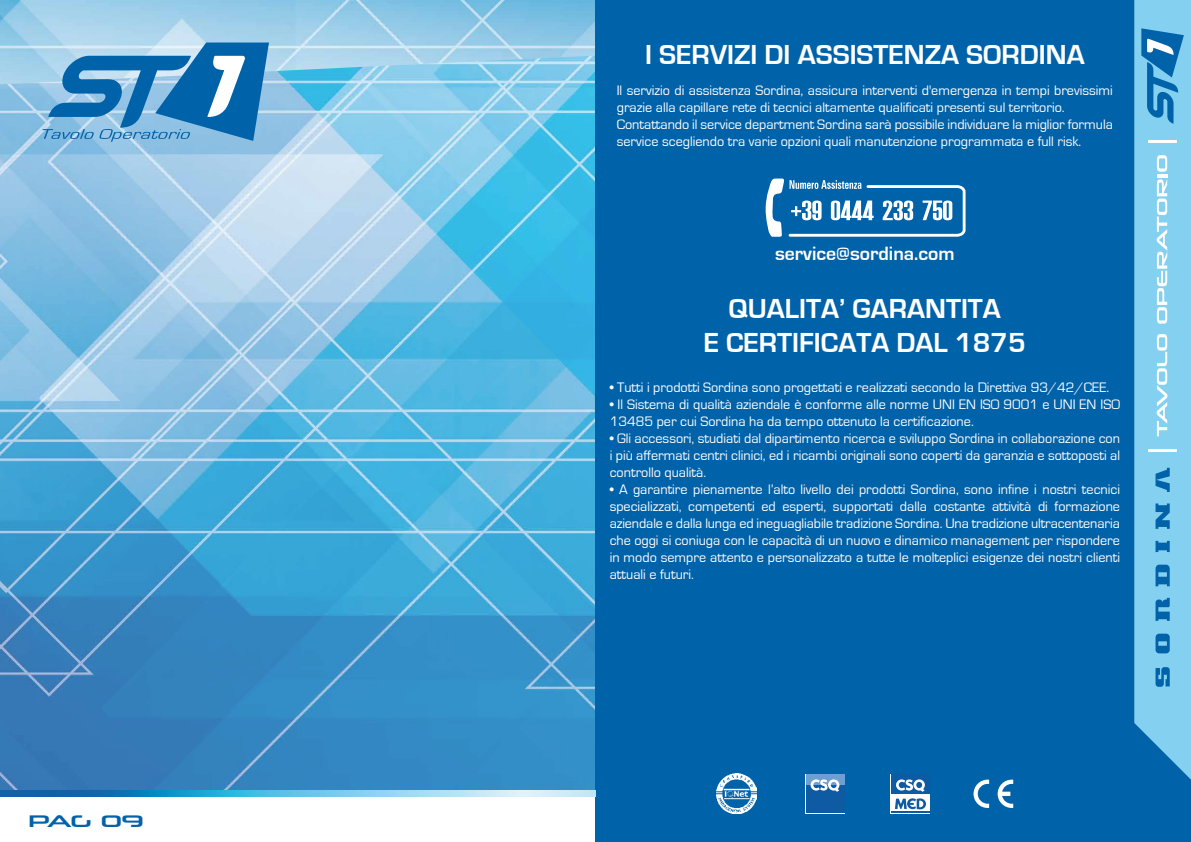
<style>
.page{position:relative;width:1191px;height:842px;background:#fff}
.page>*{position:absolute;margin:0;border:0;box-sizing:border-box;transform-origin:0 0}
.t1{font:700 28.3px/34px "Eurostile";color:#fff;text-align:center}
.t2{font:700 19.8px "Eurostile";color:#fff}
.t3{font:17px "Neuropolitical Rg";color:#0062a9;scale:1.4 1}
.t4{font:14.2px/17px "Eurostile";color:#fff}
</style>
<div class="page">
<img style="left:0;top:84px;width:595px;height:707px">
<img style="left:0;top:0;width:595px;height:84px">
<div style="left:595px;top:0;width:596px;height:842px;background:#0062a9"></div>
<svg style="left:765px;top:178px;width:201px;height:59px"></svg>
<svg style="left:973px;top:780px;width:16px;height:28px"></svg>
<svg style="left:997px;top:780px;width:16px;height:28px"></svg>
<img style="left:716px;top:774px;width:40px;height:40px">
<div style="left:890px;top:774px;width:40px;height:40px;background:#fff"></div>
<div style="left:891px;top:775px;width:38px;height:19px;background:#0f5ba3"></div>
<hr style="left:891px;top:812px;width:38px;height:1px;background:#0f5ba3">
<svg style="left:895px;top:798px;width:31px;height:11px"></svg>
<svg style="left:896px;top:779px;width:29px;height:13px"></svg>
<svg style="left:805px;top:774px;width:40px;height:40px"></svg>
<div style="left:806px;top:775px;width:38px;height:10px;background:#6f9ed0"></div>
<div style="left:806px;top:785px;width:38px;height:28px;background:#0f5ba3"></div>
<svg style="left:810px;top:779px;width:29px;height:13px"></svg>
<svg style="left:0;top:791px;width:595px;height:6px;background:#65b4db"></svg>
<div style="left:1134px;top:0;width:57px;height:780px;background:#84d0f0"></div>
<svg style="left:1155px;top:634px;width:14px;height:19px"></svg>
<svg style="left:1155px;top:565px;width:14px;height:21px"></svg>
<svg style="left:1155px;top:468px;width:14px;height:24px"></svg>
<svg style="left:1155px;top:541px;width:14px;height:11px"></svg>
<svg style="left:1155px;top:503px;width:14px;height:26px"></svg>
<svg style="left:1155px;top:667px;width:14px;height:20px"></svg>
<svg style="left:1155px;top:598px;width:14px;height:23px"></svg>
<hr style="left:1148px;top:449px;width:28px;height:3px;background:#fff">
<hr style="left:1148px;top:140px;width:28px;height:3px;background:#fff">
<svg style="left:1156px;top:334px;width:11px;height:102px"></svg>
<svg style="left:1156px;top:155px;width:11px;height:169px;background:#bce5f6"></svg>
<svg style="left:1141px;top:28px;width:42px;height:96px"></svg>
<svg style="left:43px;top:43px;width:226px;height:99px;background:#589bca"></svg>
<p class="t3" style="left:28px;top:811px;width:84px">PAG 09</p>
<h1 class="t1" style="left:645px;top:38px;width:441px">I SERVIZI DI ASSISTENZA SORDINA</h1>
<p class="t4" style="left:617px;top:82px;width:498px">Il servizio di assistenza Sordina, assicura interventi d'emergenza in tempi brevissimi grazie alla capillare rete di tecnici altamente qualificati presenti sul territorio.<br>Contattando il service department Sordina sarà possibile individuare la miglior formula service scegliendo tra varie opzioni quali manutenzione programmata e full risk.</p>
<h2 class="t2" style="left:775px;top:242px;width:181px">service@sordina.com</h2>
<h1 class="t1" style="left:703px;top:292px;width:324px">QUALITA’ GARANTITA<br>E CERTIFICATA DAL 1875</h1>
<p class="t4" style="left:609px;top:379px;width:501px">• Tutti i prodotti Sordina sono progettati e realizzati secondo la Direttiva 93/42/CEE.</p>
<p class="t4" style="left:609px;top:396px;width:512px">• Il Sistema di qualità aziendale è conforme alle norme UNI EN ISO 9001 e UNI EN ISO<br>13485 per cui Sordina ha da tempo ottenuto la certificazione.</p>
<p class="t4" style="left:609px;top:430px;width:512px;text-align:justify">• Gli accessori, studiati dal dipartimento ricerca e sviluppo Sordina in collaborazione con i più affermati centri clinici, ed i ricambi originali sono coperti da garanzia e sottoposti al controllo qualità.</p>
<p class="t4" style="left:609px;top:481px;width:512px;text-align:justify">• A garantire pienamente l’alto livello dei prodotti Sordina, sono infine i nostri tecnici specializzati, competenti ed esperti, supportati dalla costante attività di formazione aziendale e dalla lunga ed ineguagliabile tradizione Sordina. Una tradizione ultracentenaria che oggi si coniuga con le capacità di un nuovo e dinamico management per rispondere in modo sempre attento e personalizzato a tutte le molteplici esigenze dei nostri clienti attuali e futuri.</p>
</div>
